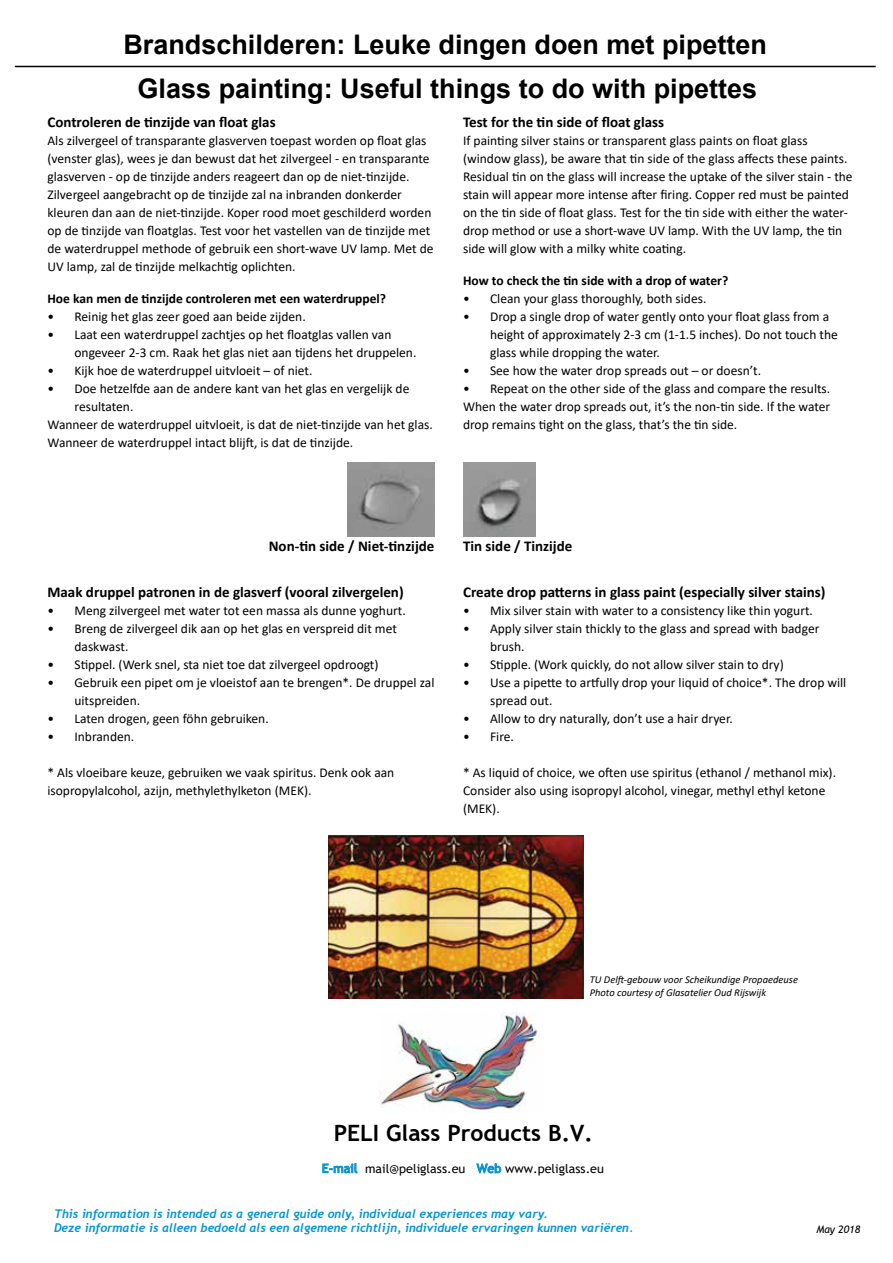
<style>
.page{position:relative;width:893px;height:1263px;background:#fff}
.page>*{position:absolute;margin:0;border:0;box-sizing:border-box;transform-origin:0 0}
.t1{font:700 27px "Arial";color:#000}
.t2{font:700 22.5px "Trebuchet MS";color:#000}
.des-text{font:700 15px "Calibri";color:#000}
.des-text-2{font:13.5px/18px "Calibri";color:#000}
.des-text-3{font:700 13.5px "Calibri";color:#000}
.t3{font:12.3px "Trebuchet MS";color:#000}
.t4{font:italic 700 12px "Trebuchet";color:#0093d2}
.des-text-4{font:italic 10.5px "Calibri";color:#000}
.t5{font:italic 10.5px "Trebuchet MS";color:#000}
.s1{color:#0993d2}
</style>
<div class="page">
<img style="left:348px;top:463px;width:86px;height:74px">
<img style="left:463px;top:463px;width:72px;height:74px">
<hr style="left:15px;top:66px;width:861px;height:1px;background:#000">
<img style="left:328px;top:835px;width:255px;height:163px">
<svg style="left:322px;top:1163px;width:36px;height:10px"></svg>
<svg style="left:476px;top:1163px;width:25px;height:10px"></svg>
<img style="left:380px;top:1012px;width:164px;height:100px">
<p class="t1" style="left:123px;top:26px;width:645px">Brandschilderen: Leuke dingen doen met pipetten</p>
<p class="t1" style="left:138px;top:69px;width:621px">Glass painting: Useful things to do with pipettes</p>
<p class="des-text" style="left:47px;top:112px;width:230px">Controleren de tinzijde van float glas</p>
<p class="des-text-2" style="left:47px;top:131px;width:388px">Als zilvergeel of transparante glasverven toepast worden op float glas (venster glas), wees je dan bewust dat het zilvergeel - en transparante glasverven - op de tinzijde anders reageert dan op de niet-tinzijde.<br>Zilvergeel aangebracht op de tinzijde zal na inbranden donkerder kleuren dan aan de niet-tinzijde. Koper rood moet geschilderd worden op de tinzijde van floatglas. Test voor het vastellen van de tinzijde met de waterdruppel methode of gebruik een short-wave UV lamp. Met de UV lamp, zal de tinzijde melkachtig oplichten.</p>
<p class="des-text-3" style="left:47px;top:289px;width:340px">Hoe kan men de tinzijde controleren met een waterdruppel?</p>
<p class="des-text-2" style="left:47px;top:307px;width:260px">• Reinig het glas zeer goed aan beide zijden.</p>
<p class="des-text-2" style="left:74px;top:325px;width:343px;text-indent:-27px">• Laat een waterdruppel zachtjes op het floatglas vallen van ongeveer 2-3 cm. Raak het glas niet aan tijdens het druppelen.</p>
<p class="des-text-2" style="left:47px;top:361px;width:267px">• Kijk hoe de waterdruppel uitvloeit – of niet.</p>
<p class="des-text-2" style="left:74px;top:379px;width:336px;text-indent:-27px">• Doe hetzelfde aan de andere kant van het glas en vergelijk de resultaten.</p>
<p class="des-text-2" style="left:47px;top:415px;width:387px">Wanneer de waterdruppel uitvloeit, is dat de niet-tinzijde van het glas.<br>Wanneer de waterdruppel intact blijft, is dat de tinzijde.</p>
<p class="des-text" style="left:463px;top:112px;width:203px">Test for the tin side of float glass</p>
<p class="des-text-2" style="left:463px;top:131px;width:391px">If painting silver stains or transparent glass paints on float glass (window glass), be aware that tin side of the glass affects these paints.<br>Residual tin on the glass will increase the uptake of the silver stain - the stain will appear more intense after firing. Copper red must be painted on the tin side of float glass. Test for the tin side with either the water&shy;drop method or use a short-wave UV lamp. With the UV lamp, the tin side will glow with a milky white coating.</p>
<p class="des-text-3" style="left:463px;top:271px;width:267px">How to check the tin side with a drop of water?</p>
<p class="des-text-2" style="left:463px;top:289px;width:245px">• Clean your glass thoroughly, both sides.</p>
<p class="des-text-2" style="left:490px;top:307px;width:349px;text-indent:-27px">• Drop a single drop of water gently onto your float glass from a height of approximately 2-3 cm (1-1.5 inches). Do not touch the glass while dropping the water.</p>
<p class="des-text-2" style="left:463px;top:361px;width:299px">• See how the water drop spreads out – or doesn’t.</p>
<p class="des-text-2" style="left:463px;top:379px;width:369px">• Repeat on the other side of the glass and compare the results.</p>
<p class="des-text-2" style="left:463px;top:397px;width:369px">When the water drop spreads out, it’s the non-tin side. If the water drop remains tight on the glass, that’s the tin side.</p>
<p class="des-text" style="left:269px;top:535px;width:167px">Non-tin side / Niet-tinzijde</p>
<p class="des-text" style="left:463px;top:535px;width:111px">Tin side / Tinzijde</p>
<p class="des-text" style="left:47px;top:582px;width:358px">Maak druppel patronen in de glasverf (vooral zilvergelen)</p>
<p class="des-text-2" style="left:47px;top:601px;width:360px">• Meng zilvergeel met water tot een massa als dunne yoghurt.</p>
<p class="des-text-2" style="left:74px;top:619px;width:324px;text-indent:-27px">• Breng de zilvergeel dik aan op het glas en verspreid dit met daskwast.</p>
<p class="des-text-2" style="left:47px;top:655px;width:333px">• Stippel. (Werk snel, sta niet toe dat zilvergeel opdroogt)</p>
<p class="des-text-2" style="left:74px;top:673px;width:361px;text-indent:-27px">• Gebruik een pipet om je vloeistof aan te brengen*. De druppel zal uitspreiden.</p>
<p class="des-text-2" style="left:47px;top:709px;width:223px">• Laten drogen, geen föhn gebruiken.</p>
<p class="des-text-2" style="left:47px;top:727px;width:88px">• Inbranden.</p>
<p class="des-text-2" style="left:47px;top:763px;width:348px">* Als vloeibare keuze, gebruiken we vaak spiritus. Denk ook aan isopropylalcohol, azijn, methylethylketon (MEK).</p>
<p class="des-text" style="left:463px;top:582px;width:364px">Create drop patterns in glass paint (especially silver stains)</p>
<p class="des-text-2" style="left:463px;top:601px;width:351px">• Mix silver stain with water to a consistency like thin yogurt.</p>
<p class="des-text-2" style="left:490px;top:619px;width:331px;text-indent:-27px">• Apply silver stain thickly to the glass and spread with badger brush.</p>
<p class="des-text-2" style="left:463px;top:655px;width:322px">• Stipple. (Work quickly, do not allow silver stain to dry)</p>
<p class="des-text-2" style="left:490px;top:673px;width:358px;text-indent:-27px">• Use a pipette to artfully drop your liquid of choice*. The drop will spread out.</p>
<p class="des-text-2" style="left:463px;top:709px;width:271px">• Allow to dry naturally, don’t use a hair dryer.</p>
<p class="des-text-2" style="left:463px;top:727px;width:52px">• Fire.</p>
<p class="des-text-2" style="left:463px;top:763px;width:375px">* As liquid of choice, we often use spiritus (ethanol / methanol mix).<br>Consider also using isopropyl alcohol, vinegar, methyl ethyl ketone (MEK).</p>
<p class="des-text-4" style="left:590px;top:972px;width:210px">TU Delft-gebouw voor Scheikundige Propaedeuse</p>
<p class="des-text-4" style="left:590px;top:985px;width:178px">Photo courtesy of Glasatelier Oud Rijswijk</p>
<h2 class="t2" style="left:334px;top:1119px;width:261px">PELI Glass Products B.V.</h2>
<p class="t3" style="left:322px;top:1160px;width:284px"><span class="s1">E-mail</span> mail@peliglass.eu <span class="s1">Web</span> www.peliglass.eu</p>
<p class="t4" style="left:54px;top:1206px;width:495px">This information is intended as a general guide only, individual experiences may vary.</p>
<p class="t4" style="left:54px;top:1220px;width:581px">Deze informatie is alleen bedoeld als een algemene richtlijn, individuele ervaringen kunnen variëren.</p>
<p class="t5" style="left:816px;top:1223px;width:45px">May 2018</p>
</div>
